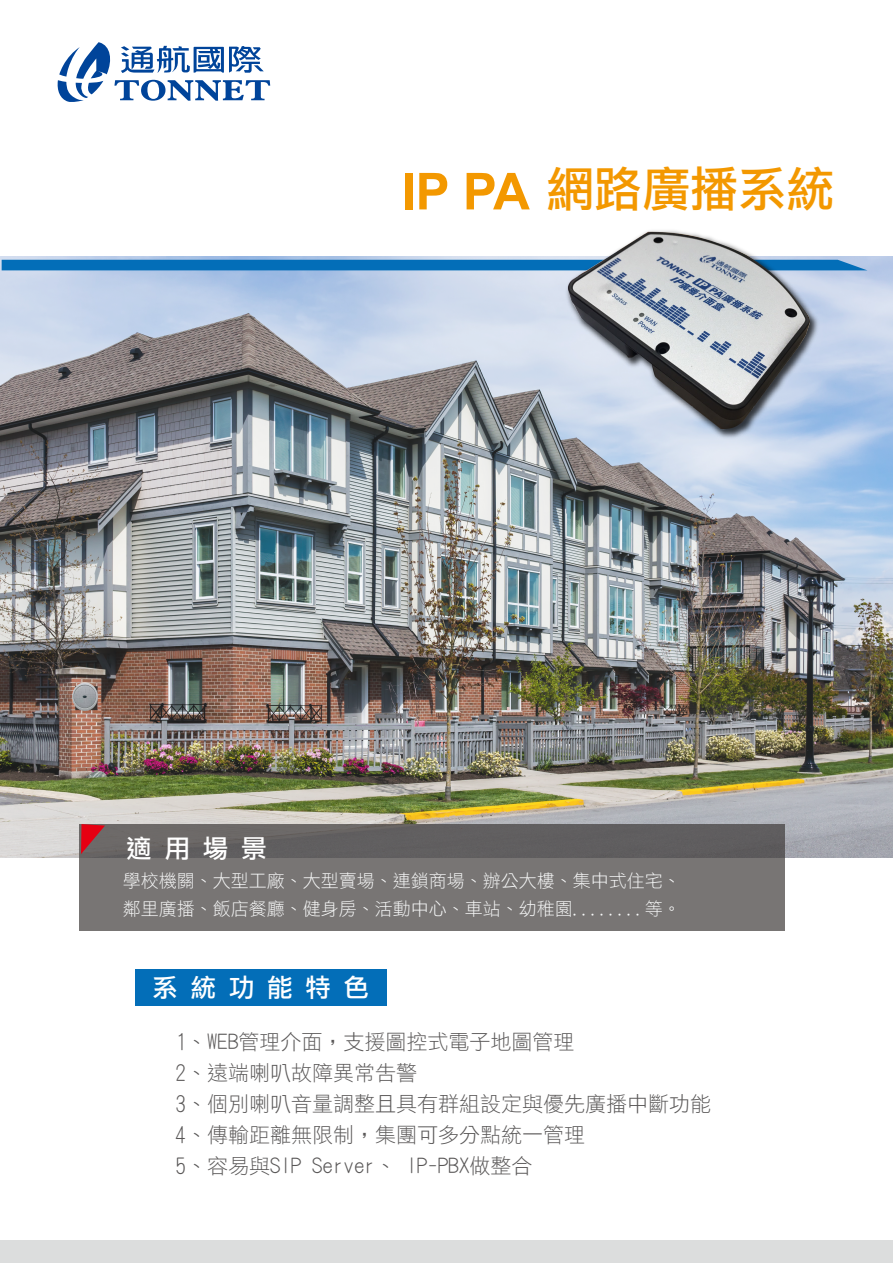
<style>
.page{position:relative;width:893px;height:1263px;background:#fff}
.page>*{position:absolute;margin:0;border:0;box-sizing:border-box;transform-origin:0 0}
.t1{font:700 51px "Arial";color:#f39800}
.t2{font:48px "DF Li Hei Md WIN BF";color:#f39800}
.t3{font:25.5px "DF Li Hei Md WIN BF";color:#fff}
.t4{font:21px/31.2px "DF Li Hei Lt WIN BF";color:#595757}
.t5{font:18px/27.6px "DF Li Hei Lt WIN BF";color:#f7f8f8}
</style>
<div class="page">
<img style="left:0;top:256px;width:893px;height:601px">
<div style="left:2px;top:260px;width:865px;height:10px;background:#036eb8"></div>
<div style="left:135px;top:970px;width:251px;height:36px;background:#036eb8"></div>
<svg style="left:57px;top:42px;width:213px;height:60px"></svg>
<div style="left:79px;top:824px;width:705px;height:106px;background:linear-gradient(to bottom,#636162,#7f7b7a)"></div>
<div style="left:0;top:1241px;width:893px;height:22px;background:#dcdddd"></div>
<svg style="left:81px;top:824px;width:24px;height:30px"></svg>
<img style="left:67px;top:681px;width:36px;height:30px">
<img style="left:563px;top:256px;width:258px;height:185px">
<img style="left:567px;top:230px;width:246px;height:205px">
<h1 class="t1" style="left:401px;top:158px;width:130px">IP PA</h1>
<h2 class="t2" style="left:546px;top:164px;width:289px">網路廣播系統</h2>
<p class="t3" style="left:126px;top:835px;width:142px">適 用 場 景</p>
<p class="t5" style="left:123px;top:867px;width:559px">學校機關、大型工廠、大型賣場、連鎖商場、辦公大樓、集中式住宅、鄰里廣播、飯店餐廳、健身房、活動中心、車站、幼稚園........等。</p>
<p class="t3" style="left:152px;top:975px;width:218px">系 統 功 能 特 色</p>
<p class="t4" style="left:176px;top:1026px;width:537px">1、WEB管理介面，支援圖控式電子地圖管理<br>2、遠端喇叭故障異常告警<br>3、個別喇叭音量調整且具有群組設定與優先廣播中斷功能<br>4、傳輸距離無限制，集團可多分點統一管理<br>5、容易與SIP Server、 IP-PBX做整合</p>
</div>
